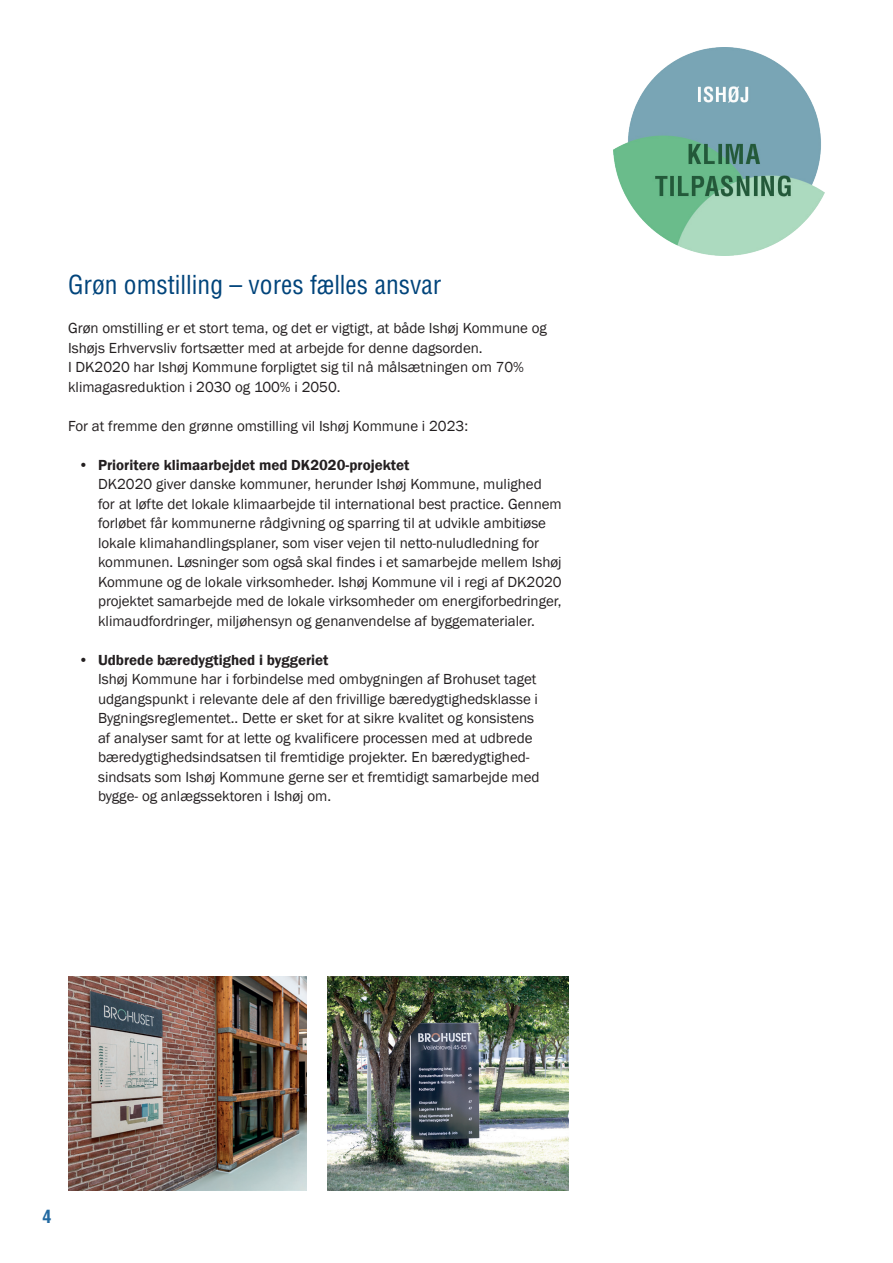
<style>
.page{position:relative;width:893px;height:1263px;background:#fff}
.page>*{position:absolute;margin:0;border:0;box-sizing:border-box;transform-origin:0 0}
.t1{font:condensed 25.5px "Helvetica";color:#00447b}
.t2{font:700 condensed 18px "Helvetica";color:#236aa2}
.t3{font:15px/19.5px "Franklin Gothic";color:#231f20}
.t4{font:600 15px "Franklin Gothic";color:#231f20}
</style>
<div class="page">
<img style="left:68px;top:976px;width:238px;height:215px">
<img style="left:613px;top:47px;width:212px;height:208px">
<img style="left:327px;top:976px;width:242px;height:215px">
<h1 class="t1" style="left:68px;top:269px;width:375px">Grøn omstilling – vores fælles ansvar</h1>
<p class="t3" style="left:68px;top:319px;width:480px">Grøn omstilling er et stort tema, og det er vigtigt, at både Ishøj Kommune og Ishøjs Erhvervsliv fortsætter med at arbejde for denne dagsorden.<br>I DK2020 har Ishøj Kommune forpligtet sig til nå målsætningen om 70% klimagasreduktion i 2030 og 100% i 2050.</p>
<p class="t3" style="left:68px;top:416px;width:402px">For at fremme den grønne omstilling vil Ishøj Kommune i 2023:</p>
<p class="t4" style="left:79px;top:455px;width:332px">• Prioritere klimaarbejdet med DK2020-projektet</p>
<p class="t3" style="left:98px;top:475px;width:465px">DK2020 giver danske kommuner, herunder Ishøj Kommune, mulighed for at løfte det lokale klimaarbejde til international best practice. Gennem forløbet får kommunerne rådgivning og sparring til at udvikle ambitiøse lokale klimahandlingsplaner, som viser vejen til netto-nuludledning for kommunen. Løsninger som også skal findes i et samarbejde mellem Ishøj Kommune og de lokale virksomheder. Ishøj Kommune vil i regi af DK2020 projektet samarbejde med de lokale virksomheder om energiforbedringer, klimaudfordringer, miljøhensyn og genanvendelse af byggematerialer.</p>
<p class="t4" style="left:79px;top:650px;width:251px">• Udbrede bæredygtighed i byggeriet</p>
<p class="t3" style="left:98px;top:670px;width:443px">Ishøj Kommune har i forbindelse med ombygningen af Brohuset taget udgangspunkt i relevante dele af den frivillige bæredygtighedsklasse i Bygningsreglementet.. Dette er sket for at sikre kvalitet og konsistens af analyser samt for at lette og kvalificere processen med at udbrede bæredygtighedsindsatsen til fremtidige projekter. En bæredygtighed&shy;sindsats som Ishøj Kommune gerne ser et fremtidigt samarbejde med bygge- og anlægssektoren i Ishøj om.</p>
<p class="t2" style="left:43px;top:1205px;width:10px">4</p>
</div>
